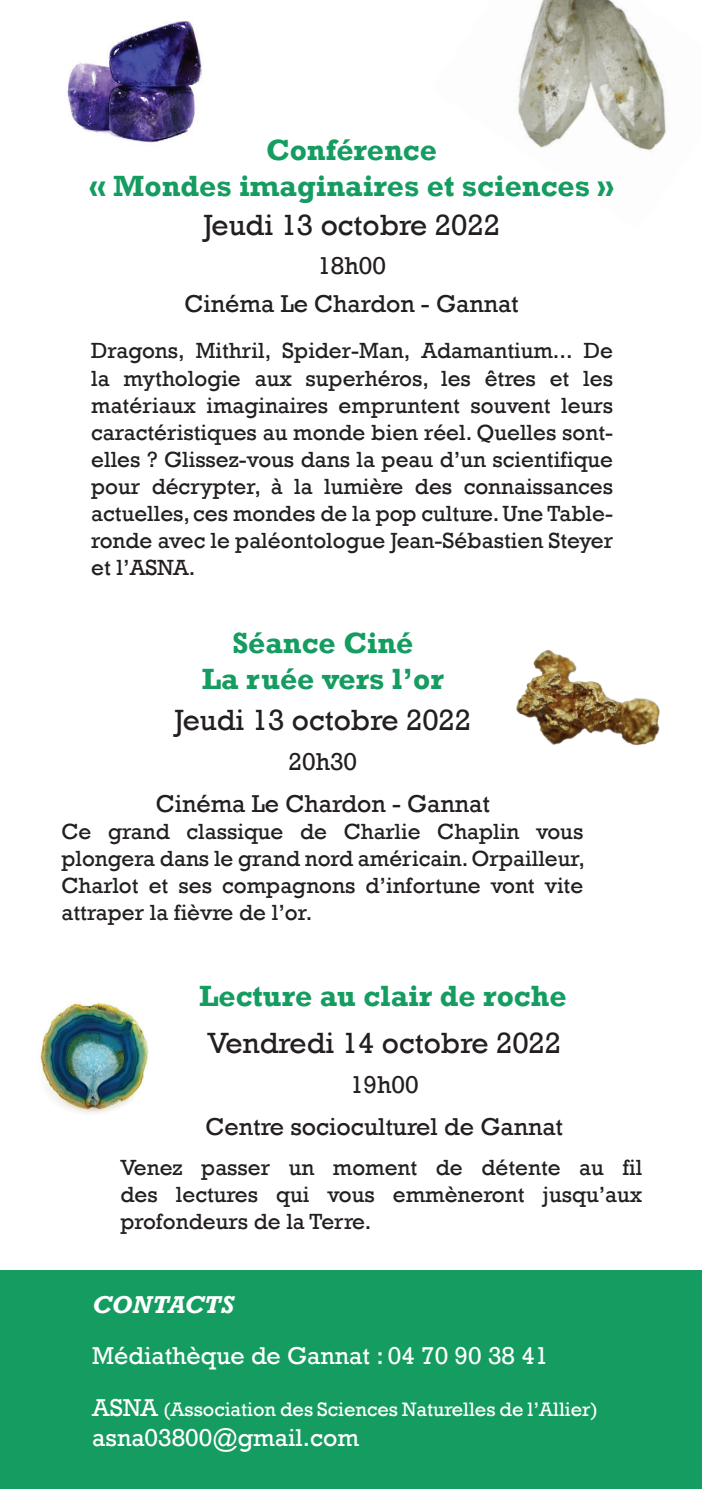
<style>
.page{position:relative;width:702px;height:1489px;background:#fff}
.page>*{position:absolute;margin:0;border:0;box-sizing:border-box;transform-origin:0 0}
.t1{font:700 30px/36px "Rockwell";color:#159c60;text-align:center}
.t2{font:30px "Rockwell";color:#231f20}
.t3{font:25px/42px "Rockwell";color:#231f20;text-align:center}
.t4{font:25px "Rockwell";color:#fff}
.t5{font:italic 700 25px "Rockwell";color:#fff}
.t6{font:22.5px/27px "Rockwell";color:#231f20;text-align:justify}
.t7{font:20px "Rockwell";color:#fff}
.s1{font-size:25px}
</style>
<div class="page">
<img style="left:67px;top:21px;width:135px;height:122px">
<img style="left:518px;top:0;width:148px;height:151px">
<div style="left:0;top:1270px;width:702px;height:218px;background:#159c60"></div>
<img style="left:40px;top:1002px;width:108px;height:112px">
<img style="left:516px;top:649px;width:144px;height:97px">
<h1 class="t1" style="left:89px;top:132px;width:526px">Conférence<br>« Mondes imaginaires et sciences »</h1>
<h1 class="t2" style="left:203px;top:207px;width:298px">Jeudi 13 octobre 2022</h1>
<p class="t3" style="left:184px;top:247px;width:336px;line-height:37.5px">18h00<br>Cinéma Le Chardon - Gannat</p>
<p class="t6" style="left:91px;top:338px;width:523px">Dragons, Mithril, Spider-Man, Adamantium... De la mythologie aux superhéros, les êtres et les matériaux imaginaires empruntent souvent leurs caractéristiques au monde bien réel. Quelles sont&shy;elles ? Glissez-vous dans la peau d’un scientifique pour décrypter, à la lumière des connaissances actuelles, ces mondes de la pop culture. Une Table&shy;ronde avec le paléontologue Jean-Sébastien Steyer et l’ASNA.</p>
<h1 class="t1" style="left:202px;top:625px;width:243px">Séance Ciné<br>La ruée vers l’or</h1>
<h1 class="t2" style="left:174px;top:703px;width:298px">Jeudi 13 octobre 2022</h1>
<p class="t3" style="left:156px;top:740px;width:336px">20h30<br>Cinéma Le Chardon - Gannat</p>
<p class="t6" style="left:61px;top:818px;width:525px">Ce grand classique de Charlie Chaplin vous plongera dans le grand nord américain. Orpailleur, Charlot et ses compagnons d’infortune vont vite attraper la fièvre de l’or.</p>
<h1 class="t1" style="left:199px;top:977px;width:369px">Lecture au clair de roche</h1>
<h1 class="t2" style="left:207px;top:1025px;width:355px">Vendredi 14 octobre 2022</h1>
<p class="t3" style="left:350px;top:1063px;width:70px">19h00</p>
<p class="t3" style="left:205px;top:1105px;width:359px">Centre socioculturel de Gannat</p>
<p class="t6" style="left:120px;top:1153px;width:523px">Venez passer un moment de détente au fil des lectures qui vous emmèneront jusqu’aux profondeurs de la Terre.</p>
<p class="t5" style="left:92px;top:1289px;width:143px">CONTACTS</p>
<p class="t4" style="left:92px;top:1341px;width:457px">Médiathèque de Gannat : 04 70 90 38 41</p>
<p class="t7" style="left:92px;top:1397px;width:507px"><span class="s1">ASNA</span> (Association des Sciences Naturelles de l’Allier)</p>
<p class="t4" style="left:92px;top:1422px;width:268px">asna03800@gmail.com</p>
</div>
